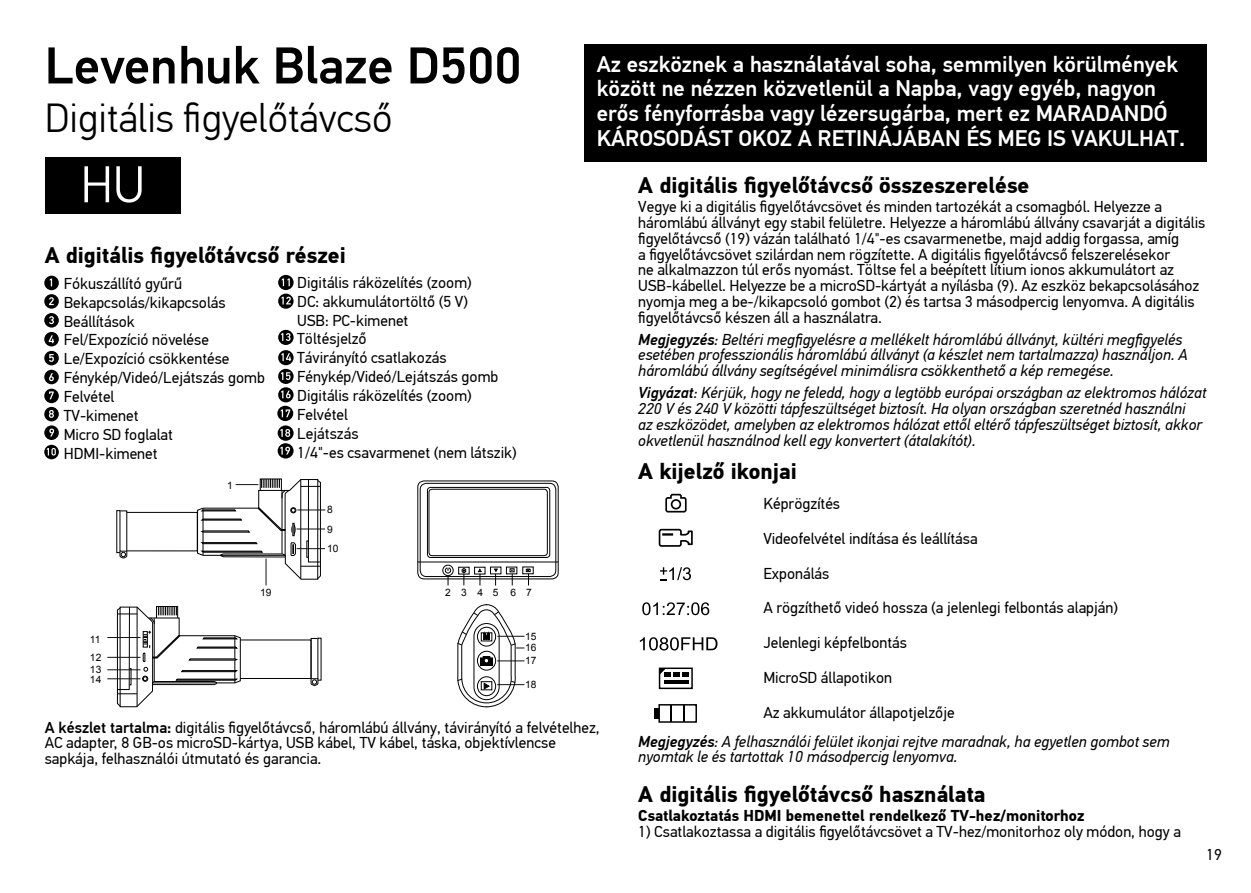
<style>
.page{position:relative;width:1251px;height:893px;background:#fff}
.page>*{position:absolute;margin:0;border:0;box-sizing:border-box;transform-origin:0 0}
.t1{font:500 51.75px "PF Din Text Pro";color:#000}
.t2{font:300 51.75px "PF Din Text Pro";color:#fff}
.t3{font:300 40.5px "PF Din Text Pro";color:#000}
.t4{font:500 22.5px/24.8px "PF Din Text Pro";color:#fff}
.t5{font:700 22.5px "PF Din Text Pro";color:#000}
.t6{font:15.75px/18.9px "PF Din Text Pro";color:#000}
.t7{font:italic 15.75px/15.8px "PF Din Text Pro";color:#000}
.t8{font:700 15.75px "PF Din Text Pro";color:#000}
.t9{font:10.12px/19.3px "Arial";color:#000}
.s1{font-weight:500}
.s2{font-style:normal}
</style>
<div class="page">
<div style="left:45px;top:157px;width:135px;height:57px;background:#000"></div>
<div style="left:584px;top:44px;width:621px;height:117px;background:#000"></div>
<div style="left:278px;top:275px;width:15px;height:15px;background:#000;border-radius:50%"></div>
<svg style="left:282px;top:278px;width:8px;height:8px"></svg>
<svg style="left:278px;top:294px;width:15px;height:15px"></svg>
<svg style="left:281px;top:297px;width:10px;height:7px"></svg>
<div style="left:278px;top:330px;width:15px;height:15px;background:#000;border-radius:50%"></div>
<svg style="left:281px;top:333px;width:9px;height:8px"></svg>
<svg style="left:278px;top:369px;width:15px;height:15px"></svg>
<svg style="left:281px;top:372px;width:9px;height:8px"></svg>
<div style="left:278px;top:350px;width:15px;height:15px;background:#000;border-radius:50%"></div>
<svg style="left:281px;top:353px;width:10px;height:8px"></svg>
<svg style="left:278px;top:387px;width:15px;height:15px"></svg>
<svg style="left:281px;top:391px;width:9px;height:7px"></svg>
<svg style="left:44px;top:445px;width:15px;height:14px"></svg>
<svg style="left:47px;top:448px;width:9px;height:8px"></svg>
<svg style="left:44px;top:276px;width:15px;height:14px"></svg>
<svg style="left:50px;top:279px;width:2px;height:7px"></svg>
<svg style="left:44px;top:294px;width:15px;height:15px"></svg>
<svg style="left:49px;top:297px;width:5px;height:8px"></svg>
<div style="left:44px;top:313px;width:15px;height:15px;background:#000;border-radius:50%"></div>
<svg style="left:49px;top:316px;width:5px;height:8px"></svg>
<div style="left:44px;top:332px;width:15px;height:14px;background:#000;border-radius:50%"></div>
<svg style="left:49px;top:335px;width:5px;height:8px"></svg>
<div style="left:44px;top:351px;width:15px;height:14px;background:#000;border-radius:50%"></div>
<svg style="left:49px;top:354px;width:5px;height:8px"></svg>
<div style="left:44px;top:370px;width:15px;height:14px;background:#000;border-radius:50%"></div>
<svg style="left:49px;top:373px;width:5px;height:8px"></svg>
<div style="left:44px;top:389px;width:15px;height:14px;background:#000;border-radius:50%"></div>
<svg style="left:49px;top:391px;width:5px;height:8px"></svg>
<div style="left:44px;top:407px;width:15px;height:14px;background:#000;border-radius:50%"></div>
<svg style="left:49px;top:410px;width:5px;height:8px"></svg>
<svg style="left:44px;top:425px;width:15px;height:15px"></svg>
<svg style="left:49px;top:429px;width:5px;height:7px"></svg>
<svg style="left:277px;top:406px;width:16px;height:15px"></svg>
<svg style="left:280px;top:409px;width:10px;height:8px"></svg>
<svg style="left:277px;top:425px;width:16px;height:16px"></svg>
<svg style="left:280px;top:429px;width:10px;height:8px"></svg>
<svg style="left:277px;top:443px;width:16px;height:15px"></svg>
<div style="left:284px;top:447px;width:7px;height:8px;background:#000"></div>
<svg style="left:280px;top:447px;width:10px;height:8px"></svg>
<svg style="left:665px;top:493px;width:22px;height:20px"></svg>
<div style="left:671px;top:500px;width:9px;height:9px;background:#fff;border-radius:50%"></div>
<div style="left:670px;top:499px;width:11px;height:10px;border:2px solid #000;border-radius:50%"></div>
<svg style="left:658px;top:528px;width:35px;height:19px"></svg>
<div style="left:658px;top:667px;width:34px;height:22px;border:1px solid #000"></div>
<hr style="left:664px;top:680px;width:24px;height:4px;background:#000">
<svg style="left:659px;top:668px;width:29px;height:8px"></svg>
<div style="left:658px;top:704px;width:38px;height:19px;border:1px solid #000"></div>
<div style="left:654px;top:708px;width:5px;height:10px;background:#000"></div>
<svg style="left:670px;top:705px;width:2px;height:17px"></svg>
<svg style="left:682px;top:705px;width:2px;height:17px"></svg>
<svg style="left:660px;top:567px;width:31px;height:13px"></svg>
<svg style="left:642px;top:602px;width:67px;height:13px"></svg>
<svg style="left:639px;top:637px;width:78px;height:13px"></svg>
<svg style="left:457px;top:605px;width:67px;height:102px"></svg>
<div style="left:417px;top:481px;width:141px;height:98px;border:1px solid #000;border-radius:6px"></div>
<div style="left:420px;top:483px;width:136px;height:94px;border:1px solid #000;border-radius:6px"></div>
<div style="left:427px;top:487px;width:123px;height:71px;border:1px solid #000;border-radius:3px"></div>
<div style="left:428px;top:489px;width:119px;height:67px;border:1px solid #000;border-radius:3px"></div>
<hr style="left:417px;top:562px;width:141px;height:1px;background:#000">
<div style="left:442px;top:565px;width:11px;height:11px;border:1px solid #000;border-radius:50%"></div>
<svg style="left:444px;top:567px;width:7px;height:18px"></svg>
<svg style="left:458px;top:566px;width:75px;height:19px"></svg>
<div style="left:126px;top:512px;width:71px;height:39px;border:1px solid #000"></div>
<svg style="left:116px;top:510px;width:11px;height:48px"></svg>
<hr style="left:107px;top:637px;width:33px;height:1px;background:#101111">
<hr style="left:107px;top:657px;width:33px;height:1px;background:#101111">
<hr style="left:107px;top:669px;width:33px;height:1px;background:#101111">
<hr style="left:107px;top:678px;width:33px;height:1px;background:#101111">
<svg style="left:117px;top:606px;width:204px;height:101px"></svg>
<svg style="left:197px;top:479px;width:128px;height:106px"></svg>
<h1 class="t1" style="left:45px;top:35px;width:478px">Levenhuk Blaze D500</h1>
<h2 class="t3" style="left:45px;top:95px;width:349px">Digitális figyelőtávcső</h2>
<h3 class="t4" style="left:596px;top:52px;width:589px">Az eszköznek a használatával soha, semmilyen körülmények között ne nézzen közvetlenül a Napba, vagy egyéb, nagyon erős fényforrásba vagy lézersugárba, mert ez MARADANDÓ KÁROSODÁST OKOZ A RETINÁJÁBAN ÉS MEG IS VAKULHAT.</h3>
<h1 class="t2" style="left:80px;top:155px;width:66px">HU</h1>
<h3 class="t5" style="left:45px;top:241px;width:303px">A digitális figyelőtávcső részei</h3>
<p class="t6" style="left:64px;top:274px;width:202px">Fókuszállító gyűrű<br>Bekapcsolás/kikapcsolás<br>Beállítások<br>Fel/Expozíció növelése<br>Le/Expozíció csökkentése<br>Fénykép/Videó/Lejátszás gomb<br>Felvétel<br>TV-kimenet<br>Micro SD foglalat<br>HDMI-kimenet</p>
<p class="t6" style="left:297px;top:273px;width:221px">Digitális ráközelítés (zoom)<br>DC: akkumulátortöltő (5 V)<br>USB: PC-kimenet<br>Töltésjelző<br>Távirányító csatlakozás<br>Fénykép/Videó/Lejátszás gomb<br>Digitális ráközelítés (zoom)<br>Felvétel<br>Lejátszás<br>1/4"-es csavarmenet (nem látszik)</p>
<p class="t9" style="left:90px;top:630px;width:13px;line-height:18.2px">11<br>12</p>
<p class="t9" style="left:90px;top:664px;width:13px;line-height:9.9px">13<br>14</p>
<p class="t9" style="left:227px;top:475px;width:7px">1</p>
<p class="t9" style="left:260px;top:582px;width:13px">19</p>
<p class="t9" style="left:327px;top:500px;width:13px">8<br>9<br>10</p>
<p class="t9" style="left:445px;top:582px;width:88px">2345 67</p>
<p class="t9" style="left:525px;top:630px;width:13px;line-height:11.5px">15<br>16</p>
<p class="t9" style="left:525px;top:651px;width:13px">17</p>
<p class="t9" style="left:525px;top:675px;width:13px">18</p>
<p class="t6" style="left:45px;top:720px;width:556px;line-height:15.8px"><span class="s1">A készlet tartalma:</span> digitális figyelőtávcső, háromlábú állvány, távirányító a felvételhez,<br>AC adapter, 8 GB-os microSD-kártya, USB kábel, TV kábel, táska, objektívlencse sapkája, felhasználói útmutató és garancia.</p>
<h3 class="t5" style="left:638px;top:172px;width:393px">A digitális figyelőtávcső összeszerelése</h3>
<p class="t6" style="left:638px;top:199px;width:568px;line-height:15.8px">Vegye ki a digitális figyelőtávcsövet és minden tartozékát a csomagból. Helyezze a háromlábú állványt egy stabil felületre. Helyezze a háromlábú állvány csavarját a digitális figyelőtávcső (19) vázán található 1/4"-es csavarmenetbe, majd addig forgassa, amíg<br>a figyelőtávcsövet szilárdan nem rögzítette. A digitális figyelőtávcső felszerelésekor<br>ne alkalmazzon túl erős nyomást. Töltse fel a beépített lítium ionos akkumulátort az USB-kábellel. Helyezze be a microSD-kártyát a nyílásba (9). Az eszköz bekapcsolásához nyomja meg a be-/kikapcsoló gombot (2) és tartsa 3 másodpercig lenyomva. A digitális figyelőtávcső készen áll a használatra.</p>
<p class="t7" style="left:638px;top:332px;width:551px"><span class="s1">Megjegyzés</span>: Beltéri megfigyelésre a mellékelt háromlábú állványt, kültéri megfigyelés esetében professzionális háromlábú állványt (a készlet nem tartalmazza) használjon. A háromlábú állvány segítségével minimálisra csökkenthető a kép remegése.</p>
<p class="t7" style="left:638px;top:385px;width:569px"><span class="s1">Vigyázat</span>: Kérjük, hogy ne feledd, hogy a legtöbb európai országban az elektromos hálózat 220 V és 240 V közötti tápfeszültséget biztosít. Ha olyan országban szeretnéd használni<br>az eszközödet, amelyben az elektromos hálózat ettől eltérő tápfeszültséget biztosít, akkor okvetlenül használnod kell egy konvertert (átalakítót).</p>
<h3 class="t5" style="left:638px;top:458px;width:160px">A kijelző ikonjai</h3>
<p class="t6" style="left:763px;top:494px;width:78px">Képrögzítés</p>
<p class="t6" style="left:763px;top:529px;width:216px">Videofelvétel indítása és leállítása</p>
<p class="t6" style="left:763px;top:564px;width:67px">Exponálás</p>
<p class="t6" style="left:763px;top:599px;width:356px">A rögzíthető videó hossza (a jelenlegi felbontás alapján)</p>
<p class="t6" style="left:763px;top:634px;width:145px">Jelenlegi képfelbontás</p>
<p class="t6" style="left:763px;top:668px;width:130px">MicroSD állapotikon</p>
<p class="t7" style="left:638px;top:699px;width:533px;line-height:28.6px;text-indent:125px"><span class="s2">Az akkumulátor állapotjelzője<br></span><span class="s1">Megjegyzés</span>: A felhasználói felület ikonjai rejtve maradnak, ha egyetlen gombot sem</p>
<p class="t7" style="left:638px;top:749px;width:321px">nyomtak le és tartottak 10 másodpercig lenyomva.</p>
<h3 class="t5" style="left:638px;top:781px;width:348px">A digitális figyelőtávcső használata</h3>
<p class="t8" style="left:638px;top:806px;width:447px">Csatlakoztatás HDMI bemenettel rendelkező TV-hez/monitorhoz</p>
<p class="t6" style="left:638px;top:822px;width:544px">1) Csatlakoztassa a digitális figyelőtávcsövet a TV-hez/monitorhoz oly módon, hogy a</p>
<p class="t6" style="left:1205px;top:845px;width:17px">19</p>
</div>
